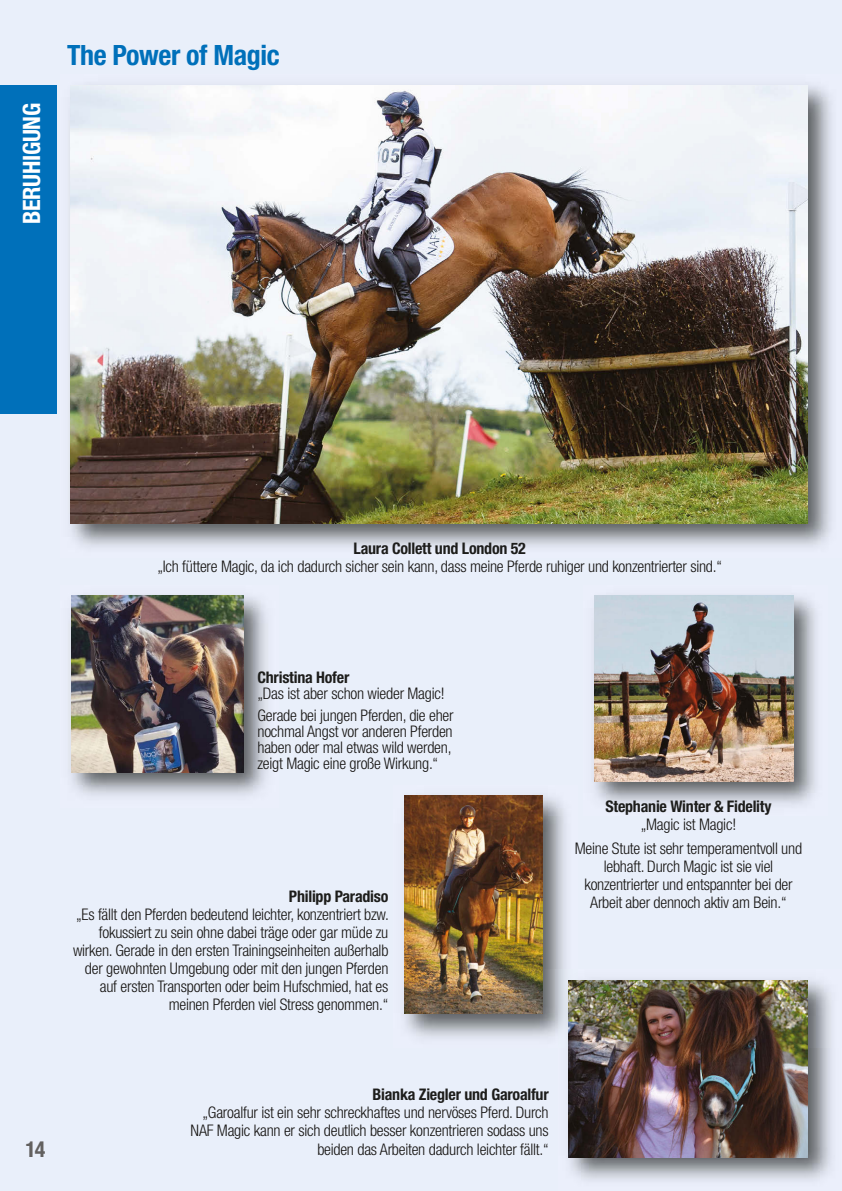
<style>
.page{position:relative;width:842px;height:1191px;background:#fff}
.page>*{position:absolute;margin:0;border:0;box-sizing:border-box;transform-origin:0 0}
.t1{font:700 condensed 28px "Helvetica Neue LT Pro";letter-spacing:-.015em;color:#0070ba}
.t2{font:700 condensed 24px "Helvetica Neue LT Pro";letter-spacing:-.015em;color:#fff}
.t3{font:700 condensed 22px "Helvetica Neue LT Pro";color:#62605f}
.t4{font:300 condensed 16px/18px "Helvetica Neue LT Pro";letter-spacing:-.015em;color:#161412;text-align:center}
.t5{font:700 condensed 16px/18px "Helvetica Neue LT Pro";letter-spacing:-.015em;color:#1d1d1b;text-align:center}
.s1{font-weight:700;color:#1d1d1b}
.s2{font-weight:300;color:#161412}
</style>
<div class="page">
<div style="left:0;top:0;width:842px;height:1190px;background:#e9effa"></div>
<img style="left:69px;top:86px;width:763px;height:461px">
<img style="left:70px;top:85px;width:738px;height:438px">
<img style="left:404px;top:795px;width:162px;height:175px">
<img style="left:404px;top:970px;width:154px;height:68px">
<img style="left:405px;top:796px;width:138px;height:217px">
<img style="left:70px;top:595px;width:198px;height:201px">
<img style="left:72px;top:595px;width:171px;height:177px">
<img style="left:594px;top:595px;width:222px;height:210px">
<img style="left:594px;top:595px;width:199px;height:186px">
<img style="left:558px;top:970px;width:274px;height:210px">
<img style="left:568px;top:980px;width:240px;height:177px">
<div style="left:0;top:85px;width:57px;height:329px;background:#0070ba"></div>
<p class="t2" style="left:23px;top:224px;width:123px;rotate:-90deg">BERUHIGUNG</p>
<p class="t1" style="left:67px;top:45px;width:214px">The Power of Magic</p>
<p class="t4" style="left:157px;top:540px;width:566px"><span class="s1">Laura Collett und London 52<br></span>„Ich füttere Magic, da ich dadurch sicher sein kann, dass meine Pferde ruhiger und konzentrierter sind.“</p>
<p class="t4" style="left:257px;top:670px;width:189px;line-height:16px;text-align:left"><span class="s1">Christina Hofer<br></span>„Das ist aber schon wieder Magic!</p>
<p class="t4" style="left:257px;top:708px;width:198px;line-height:16px;text-align:left">Gerade bei jungen Pferden, die eher nochmal Angst vor anderen Pferden haben oder mal etwas wild werden, zeigt Magic eine große Wirkung.“</p>
<p class="t4" style="left:73px;top:889px;width:317px;text-align:right"><span class="s1">Philipp Paradiso<br></span>„Es fällt den Pferden bedeutend leichter, konzentriert bzw. fokussiert zu sein ohne dabei träge oder gar müde zu wirken. Gerade in den ersten Trainingseinheiten außerhalb der gewohnten Umgebung oder mit den jungen Pferden auf ersten Transporten oder beim Hufschmied, hat es meinen Pferden viel Stress genommen.“</p>
<p class="t5" style="left:605px;top:799px;width:168px">Stephanie Winter &amp; Fidelity <span class="s2">„Magic ist Magic!</span></p>
<p class="t4" style="left:575px;top:840px;width:229px">Meine Stute ist sehr temperamentvoll und lebhaft. Durch Magic ist sie viel konzentrierter und entspannter bei der Arbeit aber dennoch aktiv am Bein.“</p>
<p class="t3" style="left:25px;top:1141px;width:22px">14</p>
<p class="t4" style="left:191px;top:1087px;width:360px;text-align:right"><span class="s1">Bianka Ziegler und Garoalfur<br></span>„Garoalfur ist ein sehr schreckhaftes und nervöses Pferd. Durch NAF Magic kann er sich deutlich besser konzentrieren sodass uns beiden das Arbeiten dadurch leichter fällt.“</p>
</div>
